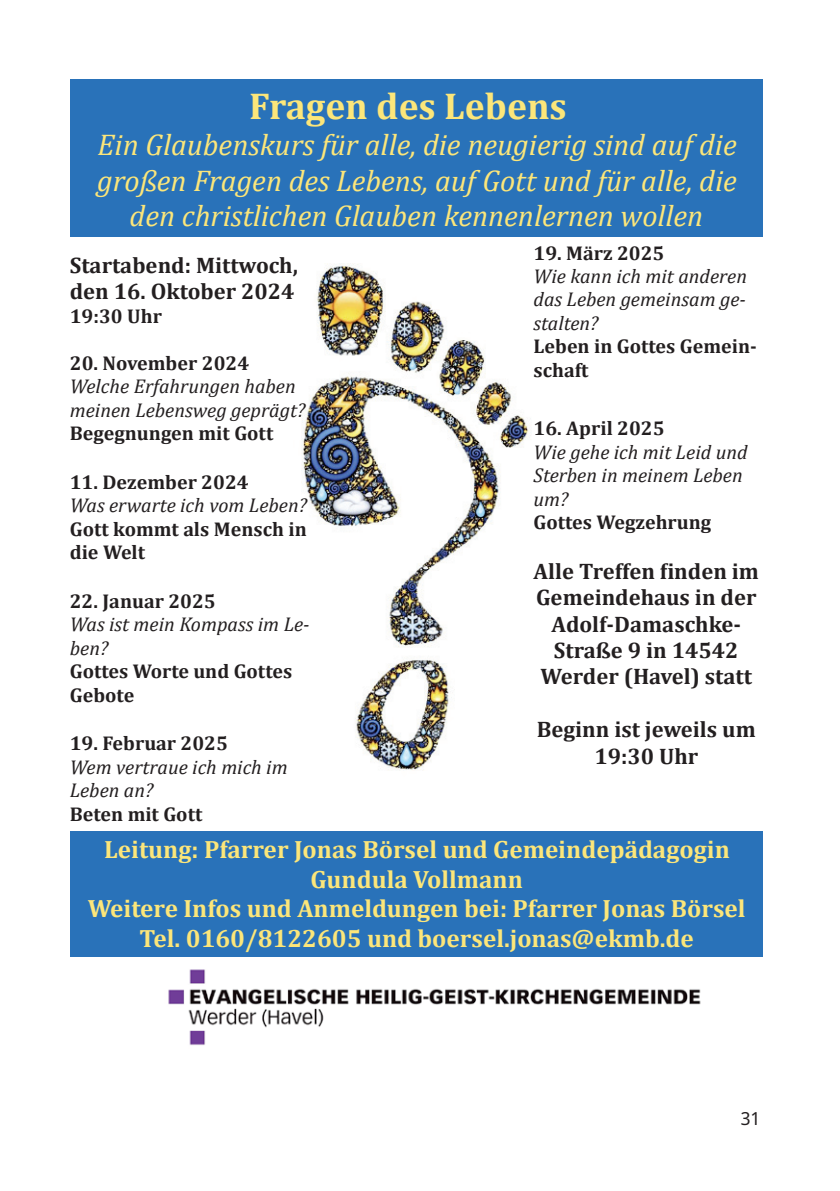
<style>
.page{position:relative;width:840px;height:1191px;background:#fff}
.page>*{position:absolute;margin:0;border:0;box-sizing:border-box;transform-origin:0 0}
.t1{font:700 37.6px "Cambria";color:#fce67a}
.t2{font:italic 30px/35.2px "Cambria";color:#fce67a;text-align:center}
.t3{font:700 25px/29.4px "Cambria";color:#fce67a;text-align:center}
.t4{font:700 22.6px/26.4px "Cambria";color:#231f20;text-align:center}
.t5{font:700 20px/23.6px "Cambria";color:#231f20}
.t6{font:italic 20px/23.4px "Cambria";color:#231f20}
.t7{font:18px "Noto Sans";color:#231f20}
.s1{color:#2972b9}
</style>
<div class="page">
<img style="left:301px;top:263px;width:230px;height:507px">
<div style="left:71px;top:79px;width:691px;height:158px;background:#2972b9"></div>
<div style="left:71px;top:831px;width:691px;height:125px;background:#2972b9"></div>
<img style="left:168px;top:969px;width:533px;height:76px">
<h1 class="t1" style="left:249px;top:79px;width:336px">Fragen des Lebens<span class="s1">s</span></h1>
<h2 class="t2" style="left:97px;top:126px;width:641px">Ein Glaubenskurs für alle, die neugierig sind auf die großen Fragen des Lebens, auf Gott und für alle, die den christlichen Glauben kennenlernen wollen</h2>
<p class="t4" style="left:70px;top:251px;width:229px;text-align:left">Startabend: Mittwoch, den 16. Oktober 2024</p>
<p class="t5" style="left:70px;top:304px;width:93px">19:30 Uhr</p>
<p class="t5" style="left:70px;top:350px;width:181px">20. November 2024</p>
<p class="t6" style="left:70px;top:374px;width:237px">Welche Erfahrungen haben meinen Lebensweg geprägt?</p>
<p class="t5" style="left:70px;top:421px;width:205px">Begegnungen mit Gott</p>
<p class="t5" style="left:70px;top:469px;width:180px">11. Dezember 2024</p>
<p class="t6" style="left:70px;top:493px;width:238px">Was erwarte ich vom Leben?</p>
<p class="t5" style="left:70px;top:516px;width:238px">Gott kommt als Mensch in die Welt</p>
<p class="t5" style="left:70px;top:588px;width:147px">22. Januar 2025</p>
<p class="t6" style="left:70px;top:612px;width:241px">Was ist mein Kompass im Le&shy;ben?</p>
<p class="t5" style="left:70px;top:659px;width:224px">Gottes Worte und Gottes<br>Gebote</p>
<p class="t5" style="left:70px;top:731px;width:160px">19. Februar 2025</p>
<p class="t6" style="left:70px;top:754px;width:219px">Wem vertraue ich mich im<br>Leben an?</p>
<p class="t5" style="left:70px;top:801px;width:134px">Beten mit Gott</p>
<p class="t5" style="left:533px;top:240px;width:132px">19. März 2025</p>
<p class="t6" style="left:533px;top:263px;width:215px;text-align:justify">Wie kann ich mit anderen das Leben gemeinsam ge&shy;stalten?</p>
<p class="t5" style="left:533px;top:334px;width:225px">Leben in Gottes Gemein&shy;schaft</p>
<p class="t5" style="left:533px;top:416px;width:132px">16. April 2025</p>
<p class="t6" style="left:533px;top:439px;width:215px">Wie gehe ich mit Leid und<br>Sterben in meinem Leben um?</p>
<p class="t5" style="left:533px;top:510px;width:179px">Gottes Wegzehrung</p>
<p class="t4" style="left:533px;top:557px;width:227px">Alle Treffen finden im<br>Gemeindehaus in der<br>Adolf-Damaschke-<br>Straße 9 in 14542<br>Werder (Havel) statt</p>
<p class="t4" style="left:536px;top:715px;width:220px">Beginn ist jeweils um<br>19:30 Uhr</p>
<p class="t3" style="left:88px;top:834px;width:659px">Leitung: Pfarrer Jonas Börsel und Gemeindepädagogin Gundula Vollmann<br>Weitere Infos und Anmeldungen bei: Pfarrer Jonas Börsel Tel. 0160/8122605 und boersel.jonas@ekmb.de</p>
<p class="t7" style="left:740px;top:1106px;width:21px">31</p>
</div>
